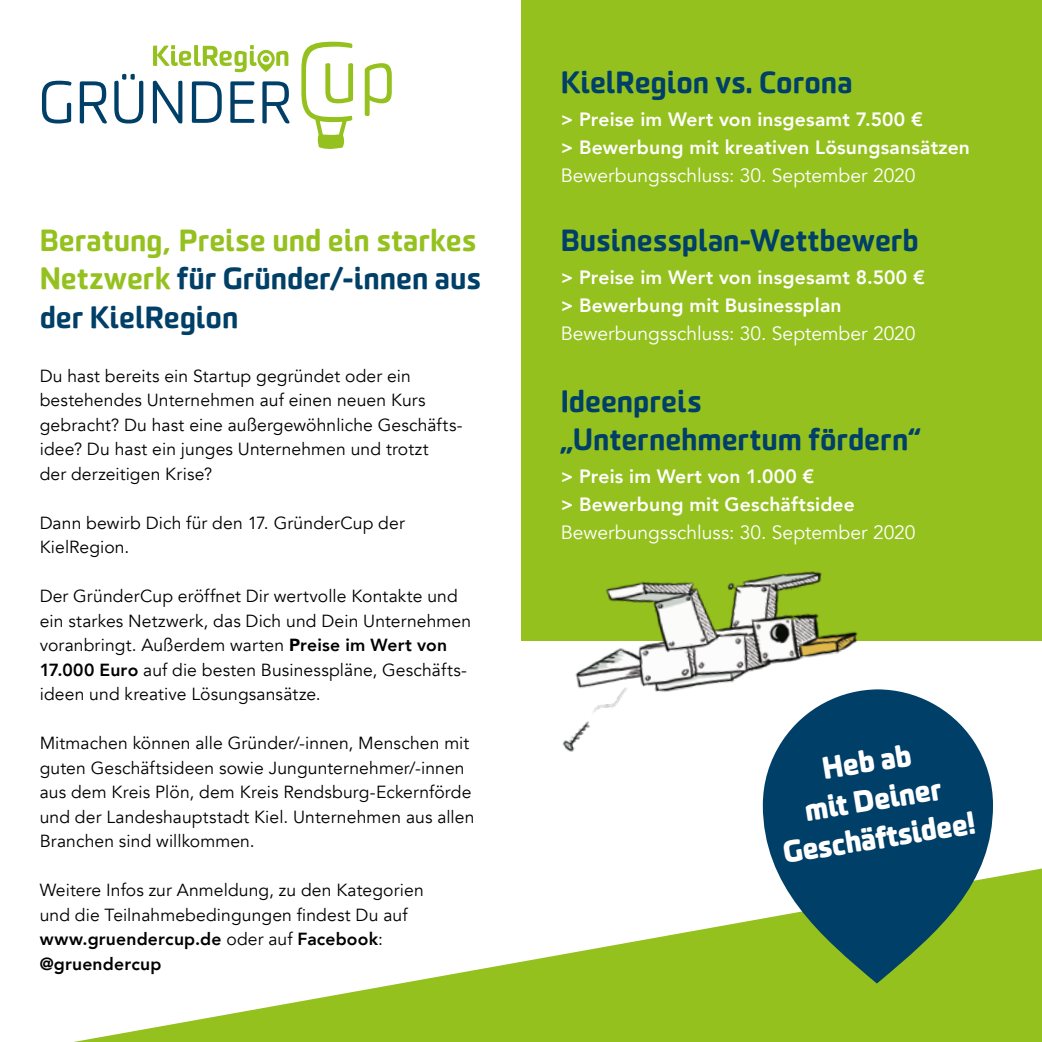
<style>
.page{position:relative;width:1042px;height:1042px;background:#fff}
.page>*{position:absolute;margin:0;border:0;box-sizing:border-box;transform-origin:0 0}
.t1{font:900 29.75px/38.5px "Sommet Rounded";color:#003f67}
.t2{font:900 29.75px/38.5px "Sommet Rounded";color:#95c11f}
.t3{font:800 29.75px/38.5px "Sommet Rounded";color:#fff;text-align:center}
.t4{font:800 19.25px/28px "Avenir";letter-spacing:.01em;color:#fff}
.t5{font:19.25px "Avenir";letter-spacing:.005em;color:#fff}
.t6{font:17.5px/24.5px "Avenir";letter-spacing:.005em;color:#000}
.s1{color:#003f67}
.s2{font-weight:900}
.s3{font-weight:800}
</style>
<div class="page">
<svg style="left:74px;top:868px;width:968px;height:174px"></svg>
<svg style="left:763px;top:689px;width:230px;height:294px;background:#326865"></svg>
<svg style="left:153px;top:45px;width:135px;height:27px"></svg>
<svg style="left:80px;top:81px;width:27px;height:42px"></svg>
<svg style="left:42px;top:81px;width:29px;height:42px"></svg>
<svg style="left:262px;top:81px;width:27px;height:42px"></svg>
<svg style="left:192px;top:81px;width:30px;height:42px"></svg>
<svg style="left:230px;top:81px;width:24px;height:42px"></svg>
<svg style="left:153px;top:81px;width:29px;height:42px"></svg>
<svg style="left:114px;top:74px;width:29px;height:49px"></svg>
<svg style="left:365px;top:63px;width:27px;height:53px"></svg>
<svg style="left:301px;top:42px;width:52px;height:107px"></svg>
<div style="left:521px;top:0;width:521px;height:641px;background:#95c11f"></div>
<img style="left:562px;top:571px;width:322px;height:193px">
<h1 class="t2" style="left:40px;top:220px;width:443px">Beratung, Preise und ein starkes<br>Netzwerk <span class="s1">für Gründer/-innen aus der KielRegion</span></h1>
<p class="t6" style="left:40px;top:364px;width:424px">Du hast bereits ein Startup gegründet oder ein bestehendes Unternehmen auf einen neuen Kurs gebracht? Du hast eine außergewöhnliche Geschäfts&shy;idee? Du hast ein junges Unternehmen und trotzt<br>der derzeitigen Krise?</p>
<p class="t6" style="left:40px;top:511px;width:367px">Dann bewirb Dich für den 17. GründerCup der<br>KielRegion.</p>
<p class="t6" style="left:40px;top:584px;width:433px">Der GründerCup eröffnet Dir wertvolle Kontakte und ein starkes Netzwerk, das Dich und Dein Unternehmen voranbringt. Außerdem warten <span class="s2">P</span><span class="s3">reise im Wert von 17.000 Euro</span> auf die besten Businesspläne, Geschäfts&shy;ideen und kreative Lösungsansätze.</p>
<p class="t6" style="left:40px;top:731px;width:436px">Mitmachen können alle Gründer/-innen, Menschen mit guten Geschäftsideen sowie Jungunternehmer/-innen aus dem Kreis Plön, dem Kreis Rendsburg-Eckernförde und der Landeshauptstadt Kiel. Unternehmen aus allen Branchen sind willkommen.</p>
<p class="t6" style="left:40px;top:878px;width:386px">Weitere Infos zur Anmeldung, zu den Kategorien und die Teilnahmebedingungen findest Du auf <span class="s3">www.gruendercup.de</span> oder auf <span class="s3">Facebook</span>: <span class="s3">@gruendercup</span></p>
<h1 class="t1" style="left:561px;top:63px;width:293px">KielRegion vs. Corona</h1>
<p class="t4" style="left:561px;top:105px;width:411px">&gt; Preise im Wert von insgesamt 7.500 €<br>&gt; Bewerbung mit kreativen Lösungsansätzen</p>
<p class="t5" style="left:561px;top:164px;width:356px">Bewerbungsschluss: 30. September 2020</p>
<h1 class="t1" style="left:561px;top:220px;width:360px">Businessplan-Wettbewerb</h1>
<p class="t4" style="left:561px;top:263px;width:365px">&gt; Preise im Wert von insgesamt 8.500 € &gt; Bewerbung mit Businessplan</p>
<p class="t5" style="left:561px;top:321px;width:356px">Bewerbungsschluss: 30. September 2020</p>
<h1 class="t1" style="left:561px;top:381px;width:362px">Ideenpreis „Unternehmertum fördern“</h1>
<p class="t4" style="left:561px;top:463px;width:296px">&gt; Preis im Wert von 1.000 €<br>&gt; Bewerbung mit Geschäftsidee</p>
<p class="t5" style="left:561px;top:521px;width:356px">Bewerbungsschluss: 30. September 2020</p>
<h1 class="t3" style="left:768px;top:756px;width:196px;rotate:-9deg">Heb ab<br>mit Deiner<br>Geschäftsidee!</h1>
</div>
